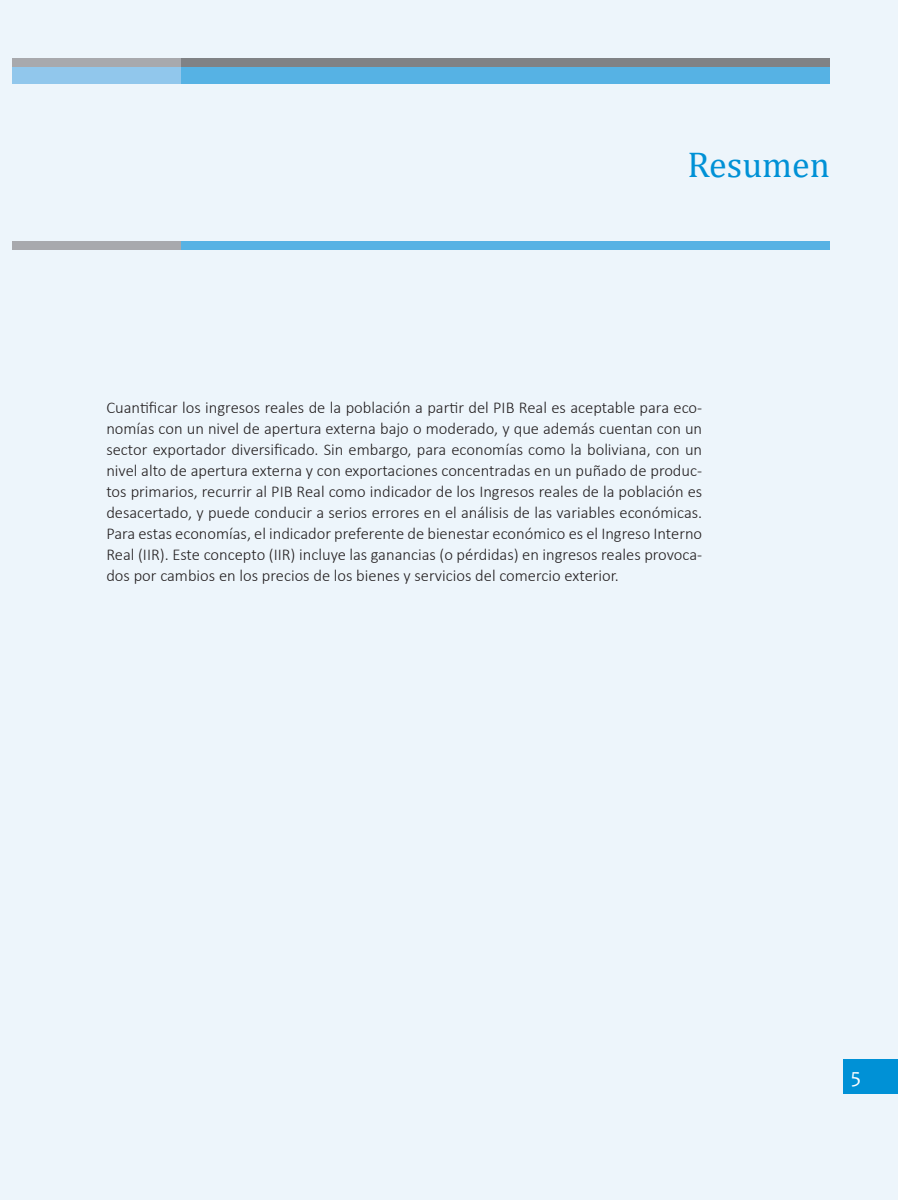
<style>
.page{position:relative;width:898px;height:1200px;background:#fff}
.page>*{position:absolute;margin:0;border:0;box-sizing:border-box;transform-origin:0 0}
.t1{font:36px "Cambria";color:#0091d6}
.t2{font:21px "Candara";color:#fff}
.t3{font:300 16.5px/21px "Calibri";color:#231f20;text-align:justify}
</style>
<div class="page">
<div style="left:0;top:0;width:897px;height:1199px;background:#edf5fb"></div>
<div style="left:842px;top:1059px;width:55px;height:34px;background:#0091d6"></div>
<div style="left:12px;top:241px;width:817px;height:9px;background:#56b2e4"></div>
<div style="left:12px;top:241px;width:169px;height:9px;background:#a8a9ad"></div>
<div style="left:12px;top:58px;width:817px;height:26px;background:#91c7ec"></div>
<div style="left:181px;top:67px;width:648px;height:17px;background:#56b2e4"></div>
<div style="left:12px;top:58px;width:169px;height:9px;background:#a8a9ad"></div>
<div style="left:181px;top:58px;width:648px;height:9px;background:#808285"></div>
<h1 class="t1" style="left:687px;top:143px;width:144px">Resumen</h1>
<p class="t3" style="left:106px;top:396px;width:597px">Cuantificar los ingresos reales de la población a partir del PIB Real es aceptable para eco&shy;nomías con un nivel de apertura externa bajo o moderado, y que además cuentan con un sector exportador diversificado. Sin embargo, para economías como la boliviana, con un nivel alto de apertura externa y con exportaciones concentradas en un puñado de produc&shy;tos primarios, recurrir al PIB Real como indicador de los Ingresos reales de la población es desacertado, y puede conducir a serios errores en el análisis de las variables económicas.<br>Para estas economías, el indicador preferente de bienestar económico es el Ingreso Interno Real (IIR). Este concepto (IIR) incluye las ganancias (o pérdidas) en ingresos reales provoca&shy;dos por cambios en los precios de los bienes y servicios del comercio exterior.</p>
<p class="t2" style="left:850px;top:1062px;width:12px">5</p>
</div>
